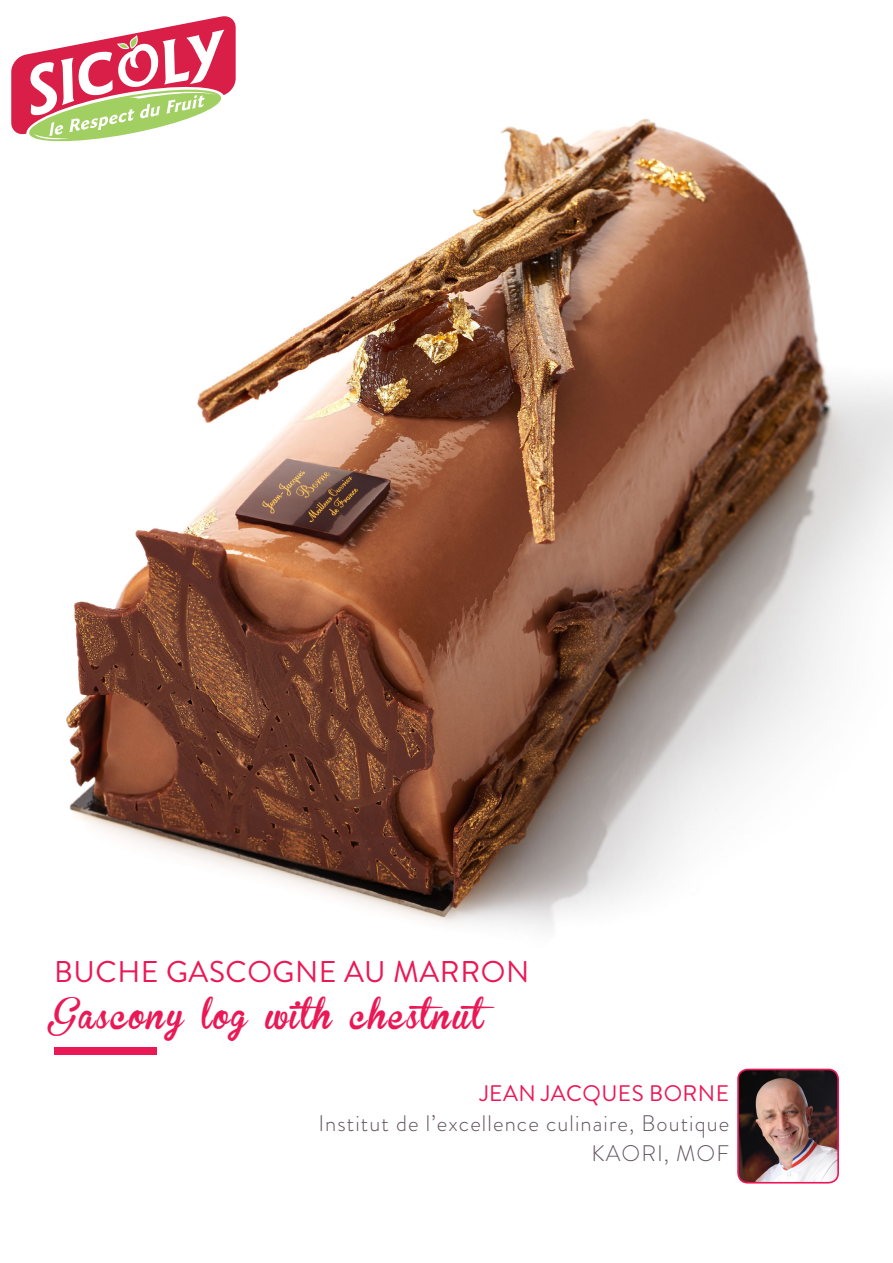
<style>
.page{position:relative;width:893px;height:1263px;background:#fff}
.page>*{position:absolute;margin:0;border:0;box-sizing:border-box;transform-origin:0 0}
.t1{font:30px "Brannboll Fet";letter-spacing:.05em;color:#eb1856}
.t2{font:30px "Brandon Grotesque";letter-spacing:.02em;color:#eb1856}
.t3{font:300 22.5px/30px "Brandon Grotesque";letter-spacing:.05em;color:#62545e;text-align:right}
.t4{font:22.5px "Brandon Grotesque";letter-spacing:.02em;color:#eb1856}
</style>
<div class="page">
<img style="left:66px;top:119px;width:827px;height:810px">
<div style="left:54px;top:1047px;width:103px;height:8px;background:#eb1856"></div>
<svg style="left:11px;top:16px;width:227px;height:128px"></svg>
<img style="left:738px;top:1069px;width:100px;height:114px">
<div style="left:737px;top:1069px;width:102px;height:114px;border:2px solid #eb1856;border-radius:10px"></div>
<h1 class="t2" style="left:54px;top:951px;width:477px">BUCHE GASCOGNE AU MARRON</h1>
<h1 class="t1" style="left:54px;top:999px;width:454px">Gascony log with chestnut</h1>
<p class="t4" style="left:480px;top:1077px;width:251px">JEAN JACQUES BORNE</p>
<p class="t3" style="left:319px;top:1108px;width:412px">Institut de l’excellence culinaire, Boutique<br>KAORI, MOF</p>
</div>
